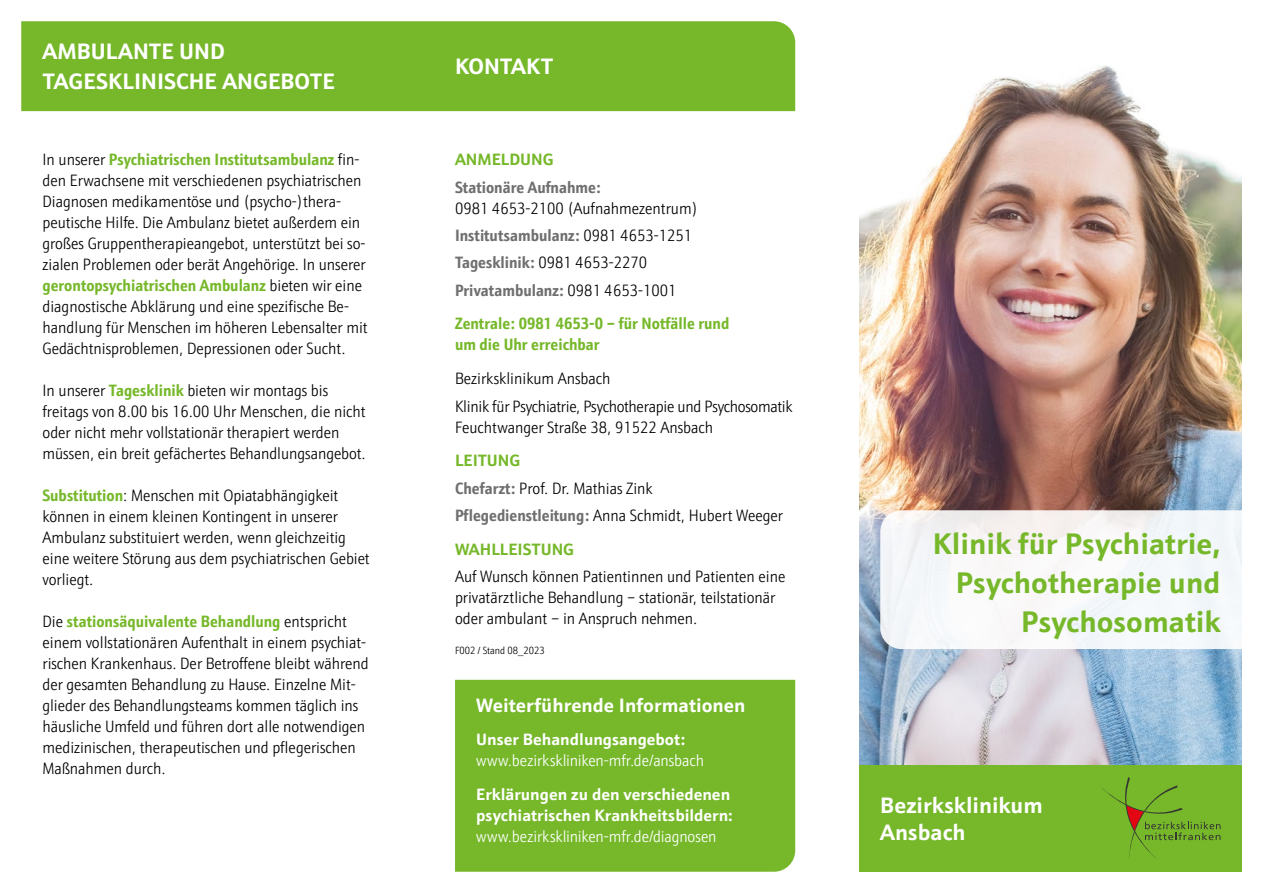
<style>
.page{position:relative;width:1263px;height:893px;background:#fff}
.page>*{position:absolute;margin:0;border:0;box-sizing:border-box;transform-origin:0 0}
.t1{font:700 30px/39px "Schnebel Sans ME";color:#76b82a;text-align:right}
.t2{font:700 22.5px/30px "Schnebel Sans ME";color:#fff}
.t3{font:700 19.5px "Schnebel Sans ME";color:#fff}
.t4{font:300 16.5px/21px "Schnebel Sans ME Cond";color:#000}
.t5{font:700 16.5px/21px "Schnebel Sans ME";color:#fff}
.t6{font:300 16.5px "Schnebel Sans ME Cond";letter-spacing:-.005em;color:#fff}
.t7{font:700 16.5px/21px "Schnebel Sans ME Cond";color:#76b82a}
.t8{font:700 16.5px "Schnebel Sans ME";color:#76b82a}
.t9{font:700 16.5px "Schnebel Sans ME Cond";color:#706f6f}
.t10{font:300 10.5px "Schnebel Sans ME Cond";color:#000}
.s1{font-weight:700;color:#76b82a}
.s2{font-weight:700;color:#706f6f}
</style>
<div class="page">
<img style="left:859px;top:65px;width:383px;height:700px">
<div style="left:21px;top:21px;width:774px;height:90px;background:#76b82a"></div>
<svg style="left:880px;top:510px;width:362px;height:139px;fill:#f6f7fa"></svg>
<div style="left:859px;top:765px;width:383px;height:107px;background:#76b82a"></div>
<svg style="left:1102px;top:777px;width:118px;height:81px"></svg>
<div style="left:455px;top:680px;width:340px;height:192px;background:#76b82a"></div>
<h2 class="t2" style="left:43px;top:35px;width:294px">AMBULANTE UND<br>TAGESKLINISCHE ANGEBOTE</h2>
<p class="t4" style="left:43px;top:149px;width:327px">In unserer <span class="s1">Psychiatrischen Institutsambulanz</span> fin&shy;den Erwachsene mit verschiedenen psychiatrischen Diagnosen medikamentöse und (psycho-)thera&shy;peutische Hilfe. Die Ambulanz bietet außerdem ein großes Gruppentherapieangebot, unterstützt bei so&shy;zialen Problemen oder berät Angehörige. In unserer <span class="s1">gerontopsychiatrischen Ambulanz</span> bieten wir eine diagnostische Abklärung und eine spezifische Be&shy;handlung für Menschen im höheren Lebensalter mit Gedächtnisproblemen, Depressionen oder Sucht.</p>
<p class="t4" style="left:43px;top:380px;width:325px">In unserer <span class="s1">Tagesklinik</span> bieten wir montags bis freitags von 8.00 bis 16.00 Uhr Menschen, die nicht oder nicht mehr vollstationär therapiert werden müssen, ein breit gefächertes Behandlungsangebot.</p>
<p class="t4" style="left:43px;top:485px;width:329px"><span class="s1">Substitution</span>: Menschen mit Opiatabhängigkeit können in einem kleinen Kontingent in unserer Ambulanz substituiert werden, wenn gleichzeitig eine weitere Störung aus dem psychiatrischen Gebiet vorliegt.</p>
<p class="t4" style="left:43px;top:611px;width:328px">Die <span class="s1">stationsäquivalente Behandlung</span> entspricht einem vollstationären Aufenthalt in einem psychiat&shy;rischen Krankenhaus. Der Betroffene bleibt während der gesamten Behandlung zu Hause. Einzelne Mit&shy;glieder des Behandlungsteams kommen täglich ins häusliche Umfeld und führen dort alle notwendigen medizinischen, therapeutischen und pflegerischen Maßnahmen durch.</p>
<h2 class="t2" style="left:455px;top:50px;width:100px">KONTAKT</h2>
<p class="t8" style="left:455px;top:146px;width:100px">ANMELDUNG</p>
<p class="t9" style="left:455px;top:173px;width:147px">Stationäre Aufnahme:</p>
<p class="t4" style="left:455px;top:194px;width:244px;line-height:27.5px">0981 4653-2100 (Aufnahmezentrum)<br><span class="s2">Institutsambulanz:</span> 0981 4653-1251<br><span class="s2">Tagesklinik:</span> 0981 4653-2270<br><span class="s2">Privatambulanz:</span> 0981 4653-1001</p>
<p class="t7" style="left:455px;top:312px;width:276px">Zentrale: 0981 4653-0 – für Notfälle rund um die Uhr erreichbar</p>
<p class="t4" style="left:455px;top:365px;width:339px;line-height:27.5px">Bezirksklinikum Ansbach<br>Klinik für Psychiatrie, Psychotherapie und Psychosomatik</p>
<p class="t4" style="left:455px;top:417px;width:260px">Feuchtwanger Straße 38, 91522 Ansbach</p>
<p class="t8" style="left:455px;top:447px;width:67px">LEITUNG</p>
<p class="t4" style="left:455px;top:475px;width:330px;line-height:27.5px"><span class="s2">Chefarzt:</span> Prof. Dr. Mathias Zink<br><span class="s2">Pflegedienstleitung:</span> Anna Schmidt, Hubert Weeger</p>
<p class="t8" style="left:455px;top:535px;width:121px">WAHLLEISTUNG</p>
<p class="t4" style="left:455px;top:566px;width:332px">Auf Wunsch können Patientinnen und Patienten eine privatärztliche Behandlung – stationär, teilstationär oder ambulant – in Anspruch nehmen.</p>
<p class="t10" style="left:455px;top:643px;width:91px">F002 / Stand 08_2023</p>
<p class="t3" style="left:476px;top:689px;width:271px">Weiterführende Informationen</p>
<p class="t5" style="left:476px;top:728px;width:211px">Unser Behandlungsangebot:</p>
<p class="t6" style="left:476px;top:750px;width:229px">www.bezirkskliniken-mfr.de/ansbach</p>
<p class="t5" style="left:476px;top:783px;width:258px">Erklärungen zu den verschiedenen psychiatrischen Krankheitsbildern:</p>
<p class="t6" style="left:476px;top:825px;width:242px">www.bezirkskliniken-mfr.de/diagnosen</p>
<h1 class="t1" style="left:933px;top:522px;width:289px">Klinik für Psychiatrie,<br>Psychotherapie und<br>Psychosomatik</h1>
<h2 class="t2" style="left:880px;top:790px;width:164px;line-height:27px">Bezirksklinikum<br>Ansbach</h2>
</div>
